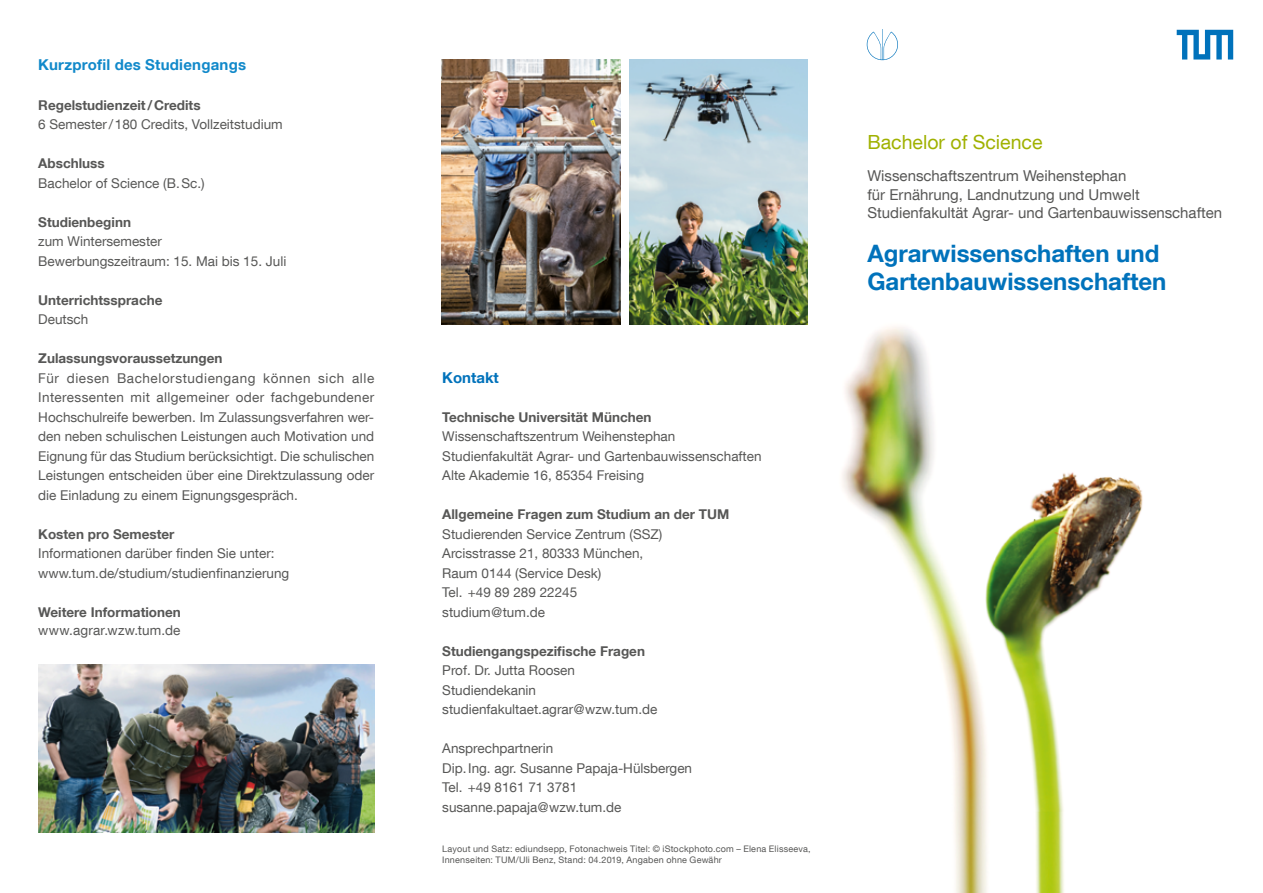
<style>
.page{position:relative;width:1263px;height:893px;background:#fff}
.page>*{position:absolute;margin:0;border:0;box-sizing:border-box;transform-origin:0 0}
.t1{font:700 24px/28.8px "TUM Neue Helvetica";color:#0072bb}
.t2{font:19.5px "TUM Neue Helvetica";color:#a0b101}
.t3{font:15px/19.5px "TUM Neue Helvetica";color:#575756}
.t4{font:700 15px "TUM Neue Helvetica";letter-spacing:.015em;color:#1189ca}
.t5{font:700 15px "TUM Neue Helvetica";color:#0072bb}
.t6{font:13.5px/19.5px "TUM Neue Helvetica";color:#575756}
.t7{font:700 13.5px "TUM Neue Helvetica";color:#575756}
.t8{font:9px/10.8px "TUM Neue Helvetica";letter-spacing:.025em;color:#575756}
</style>
<div class="page">
<img style="left:842px;top:327px;width:301px;height:566px">
<img style="left:629px;top:60px;width:179px;height:264px">
<img style="left:442px;top:60px;width:178px;height:264px">
<img style="left:38px;top:664px;width:336px;height:168px">
<svg style="left:1177px;top:30px;width:56px;height:30px"></svg>
<svg style="left:867px;top:29px;width:31px;height:31px"></svg>
<p class="t4" style="left:38px;top:55px;width:209px">Kurzprofil des Studiengangs</p>
<p class="t7" style="left:38px;top:96px;width:164px">Regelstudienzeit/Credits</p>
<p class="t6" style="left:38px;top:114px;width:246px">6 Semester/180 Credits, Vollzeitstudium</p>
<p class="t7" style="left:38px;top:155px;width:68px">Abschluss</p>
<p class="t6" style="left:38px;top:173px;width:168px">Bachelor of Science (B.Sc.)</p>
<p class="t7" style="left:38px;top:213px;width:94px">Studienbeginn</p>
<p class="t6" style="left:38px;top:231px;width:250px">zum Wintersemester<br>Bewerbungszeitraum: 15. Mai bis 15. Juli</p>
<p class="t7" style="left:38px;top:291px;width:126px">Unterrichtssprache</p>
<p class="t6" style="left:38px;top:309px;width:52px">Deutsch</p>
<p class="t7" style="left:38px;top:350px;width:186px">Zulassungsvoraussetzungen</p>
<p class="t6" style="left:38px;top:368px;width:338px;text-align:justify">Für diesen Bachelorstudiengang können sich alle Interessenten mit allgemeiner oder fachgebundener Hochschulreife bewerben. Im Zulassungsverfahren wer&shy;den neben schulischen Leistungen auch Motivation und Eignung für das Studium berücksichtigt. Die schulischen Leistungen entscheiden über eine Direktzulassung oder die Einladung zu einem Eignungsgespräch.</p>
<p class="t7" style="left:38px;top:525px;width:138px">Kosten pro Semester</p>
<p class="t6" style="left:38px;top:543px;width:253px">Informationen darüber finden Sie unter: www.tum.de/studium/studienfinanzierung</p>
<p class="t7" style="left:38px;top:603px;width:144px">Weitere Informationen</p>
<p class="t6" style="left:38px;top:620px;width:144px">www.agrar.wzw.tum.de</p>
<p class="t5" style="left:442px;top:368px;width:58px">Kontakt</p>
<p class="t7" style="left:442px;top:408px;width:211px">Technische Universität München</p>
<p class="t6" style="left:442px;top:426px;width:321px">Wissenschaftszentrum Weihenstephan<br>Studienfakultät Agrar- und Gartenbauwissenschaften<br>Alte Akademie 16, 85354 Freising</p>
<p class="t7" style="left:442px;top:506px;width:289px">Allgemeine Fragen zum Studium an der TUM</p>
<p class="t6" style="left:442px;top:524px;width:222px">Studierenden Service Zentrum (SSZ)<br>Arcisstrasse 21, 80333 München,<br>Raum 0144 (Service Desk)<br>Tel. +49 89 289 22245 studium@tum.de</p>
<p class="t7" style="left:442px;top:642px;width:204px">Studiengangspezifische Fragen</p>
<p class="t6" style="left:442px;top:660px;width:217px">Prof. Dr. Jutta Roosen<br>Studiendekanin studienfakultaet.agrar@wzw.tum.de</p>
<p class="t6" style="left:442px;top:738px;width:251px">Ansprechpartnerin<br>Dip.Ing. agr. Susanne Papaja-Hülsbergen<br>Tel. +49 8161 71 3781 susanne.papaja@wzw.tum.de</p>
<p class="t8" style="left:442px;top:844px;width:370px">Layout und Satz: ediundsepp, Fotonachweis Titel: © iStockphoto.com – Elena Elisseeva,<br>Innenseiten: TUM/Uli Benz, Stand: 04.2019, Angaben ohne Gewähr</p>
<h2 class="t2" style="left:867px;top:130px;width:177px">Bachelor of Science</h2>
<p class="t3" style="left:867px;top:165px;width:274px">Wissenschaftszentrum Weihenstephan für Ernährung, Landnutzung und Umwelt</p>
<p class="t3" style="left:867px;top:203px;width:356px">Studienfakultät Agrar- und Gartenbauwissenschaften</p>
<h1 class="t1" style="left:867px;top:238px;width:301px">Agrarwissenschaften und<br>Gartenbauwissenschaften</h1>
</div>
